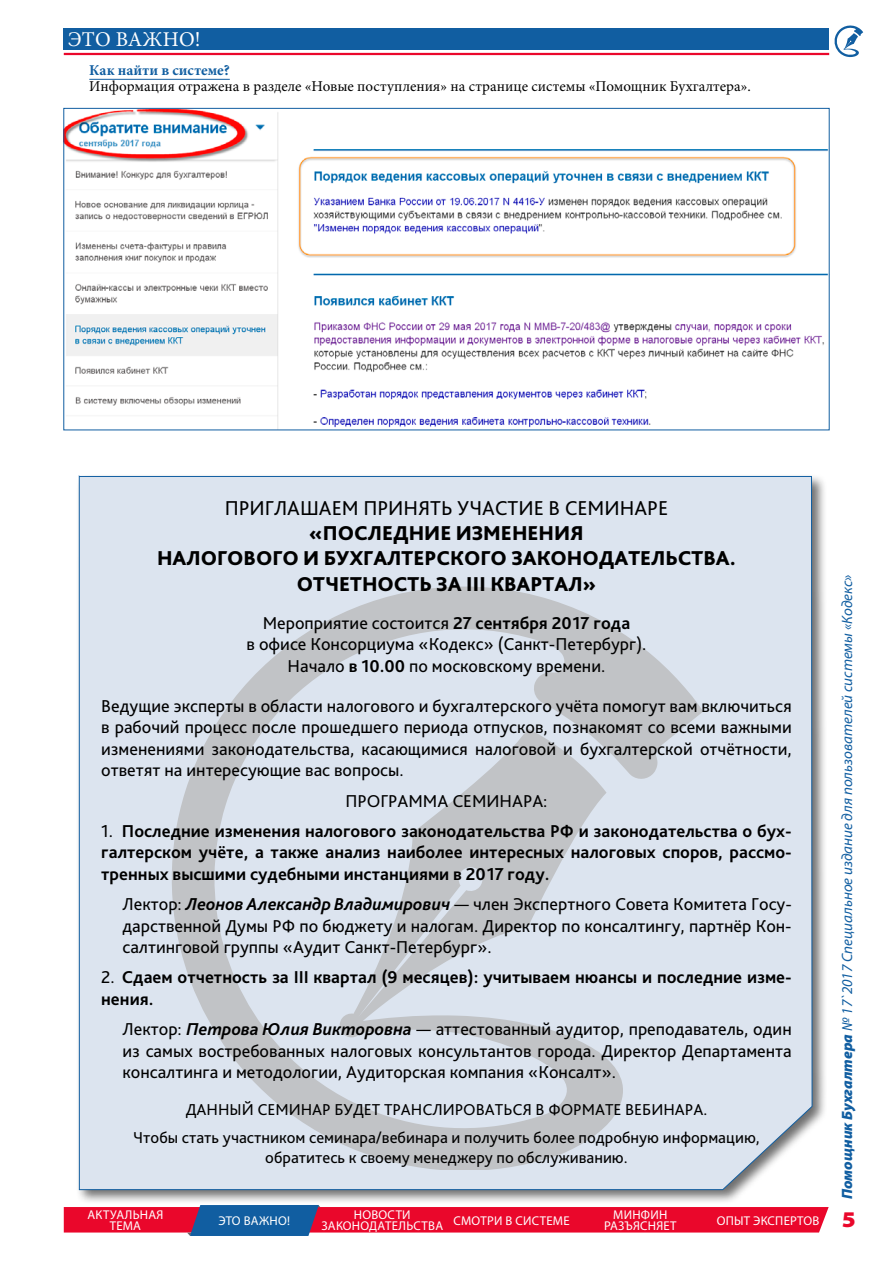
<style>
.page{position:relative;width:893px;height:1263px;background:#fff}
.page>*{position:absolute;margin:0;border:0;box-sizing:border-box;transform-origin:0 0}
.t1{font:900 semi-expanded 22.5px "Myriad Pro";color:#ea072b}
.t2{font:800 21px/25.2px "Bliss Pro";color:#000;text-align:center}
.t3{font:21px "Bliss Pro";color:#000}
.t4{font:21px "Minion Pro";color:#fff}
.t5{font:18px/21.6px "Bliss Pro";color:#000;text-align:justify}
.t6{font:700 18px/21.6px "Bliss Pro";color:#000;text-align:justify}
.t7{font:16.5px/28.3px "Bliss Pro";color:#000;text-align:center}
.t8{font:15px "Minion Pro";color:#000}
.t9{font:italic 15px "Myriad Pro";color:#115ea1}
.t10{font:700 15px "Minion Pro";color:#115ea1}
.t11{font:12.75px/10.5px "Myriad Pro";letter-spacing:.105em;color:#fff}
.t12{font:12.75px "Myriad Pro";letter-spacing:.125em;color:#fff}
.t13{font:12.75px "Myriad Pro";letter-spacing:.13em;color:#fff}
.s1{font-weight:700}
.s2{font-weight:400}
.s3{font-weight:700;font-style:italic}
.s4{font-weight:900}
</style>
<div class="page">
<svg style="left:834px;top:25px;width:29px;height:32px"></svg>
<div style="left:64px;top:29px;width:765px;height:21px;background:#115ea1"></div>
<hr style="left:64px;top:53px;width:765px;height:2px;background:#ea072b">
<svg style="left:64px;top:1205px;width:765px;height:31px;background:#cb3a5d"></svg>
<hr style="left:89px;top:79px;width:141px;height:1px;background:#115ea1">
<img style="left:66px;top:110px;width:761px;height:318px">
<div style="left:76px;top:473px;width:751px;height:731px;background:#000;opacity:.57"></div>
<div style="left:79px;top:476px;width:733px;height:714px;background:#dce4ef"></div>
<svg style="left:172px;top:586px;width:531px;height:584px;background:#d3d9e2"></svg>
<p class="t4" style="left:68px;top:25px;width:15px">это</p>
<p class="t4" style="left:116px;top:25px;width:87px">важно!</p>
<p class="t10" style="left:89px;top:59px;width:142px">Как найти в системе?</p>
<p class="t8" style="left:89px;top:76px;width:663px">Информация отражена в разделе «Новые поступления» на странице системы «Помощник Бухгалтера».</p>
<p class="t3" style="left:225px;top:495px;width:445px">Приглашаем п ринять участие в семинаре</p>
<p class="t2" style="left:157px;top:520px;width:580px">«Последние изменения<br>налогового и бухгалтерского законодательства.<br>Отчетность за III квартал»</p>
<p class="t5" style="left:247px;top:612px;width:401px;text-align:center">М ероприятие состоится <span class="s1">27 сентября 2017 года<br></span>в офисе Консорциума «Кодекс» (Санкт-Петербург).<br>Начало <span class="s1">в 10.00</span> по московскому времени.</p>
<p class="t5" style="left:101px;top:694px;width:692px">Ведущие эксперты в области налогового и бухгалтерского учёта помогут вам включиться в рабочий процесс после прошедшего периода отпусков, познакомят со всеми важными изменениями законодательства, касающимися налоговой и бухгалтерской отчётности, ответят на интересующие вас вопросы.</p>
<p class="t5" style="left:345px;top:789px;width:203px">Программа семинара:</p>
<p class="t6" style="left:101px;top:819px;width:692px"><span class="s2">1.</span> Последние изменения налогового законодательства РФ и законодательства о бух&shy;галтерском учёте, а также анализ наиболее интересных налоговых споров, рассмо&shy;тренных высшими судебными инстанциями в 2017 году.</p>
<p class="t5" style="left:122px;top:893px;width:671px">Лектор: <span class="s3">Леонов Александр Владимирович</span> — член Экспертного Совета Комитета Госу&shy;дарственной Думы РФ по бюджету и налогам. Директор по консалтингу, партнёр Кон&shy;салтинговой группы «Аудит Санкт-Петербург».</p>
<p class="t6" style="left:101px;top:966px;width:692px"><span class="s2">2.</span> Сдаем отчетность за III квартал (9 месяцев): учитываем нюансы и последние изме&shy;нения.</p>
<p class="t5" style="left:122px;top:1018px;width:671px">Лектор: <span class="s3">Петрова Юлия Викторовна</span> — аттестованный аудитор, преподаватель, один из самых востребованных налоговых консультантов города. Директор Департамента консалтинга и методологии, Аудиторская компания «Консалт».</p>
<p class="t7" style="left:133px;top:1095px;width:628px">Данный семинар будет транслироваться в формате вебинара.<br>Чтобы стать участником семинара/вебинара и получить более подробную информацию,</p>
<p class="t7" style="left:265px;top:1143px;width:364px">обратитесь к своему менеджеру по обслуживанию.</p>
<p class="t11" style="left:110px;top:1209px;width:55px;text-indent:-22px">Актуальная тема</p>
<p class="t11" style="left:218px;top:1215px;width:73px">это важно!</p>
<p class="t11" style="left:354px;top:1209px;width:58px">но вости</p>
<p class="t11" style="left:321px;top:1220px;width:31px">законо</p>
<p class="t11" style="left:369px;top:1220px;width:94px">дательства смо</p>
<p class="t13" style="left:481px;top:1212px;width:91px">три в системе</p>
<p class="t11" style="left:604px;top:1209px;width:73px;text-align:center">минфин разъясн яет</p>
<p class="t12" style="left:717px;top:1212px;width:104px">опыт экспертов</p>
<p class="t9" style="left:838px;top:1199px;width:626px;rotate:-90deg"><span class="s4">Помощник Бухгалтера</span> № 17`2017 Специальное издание для пользователей системы «Кодекс»</p>
<p class="t1" style="left:842px;top:1204px;width:15px">5</p>
</div>
